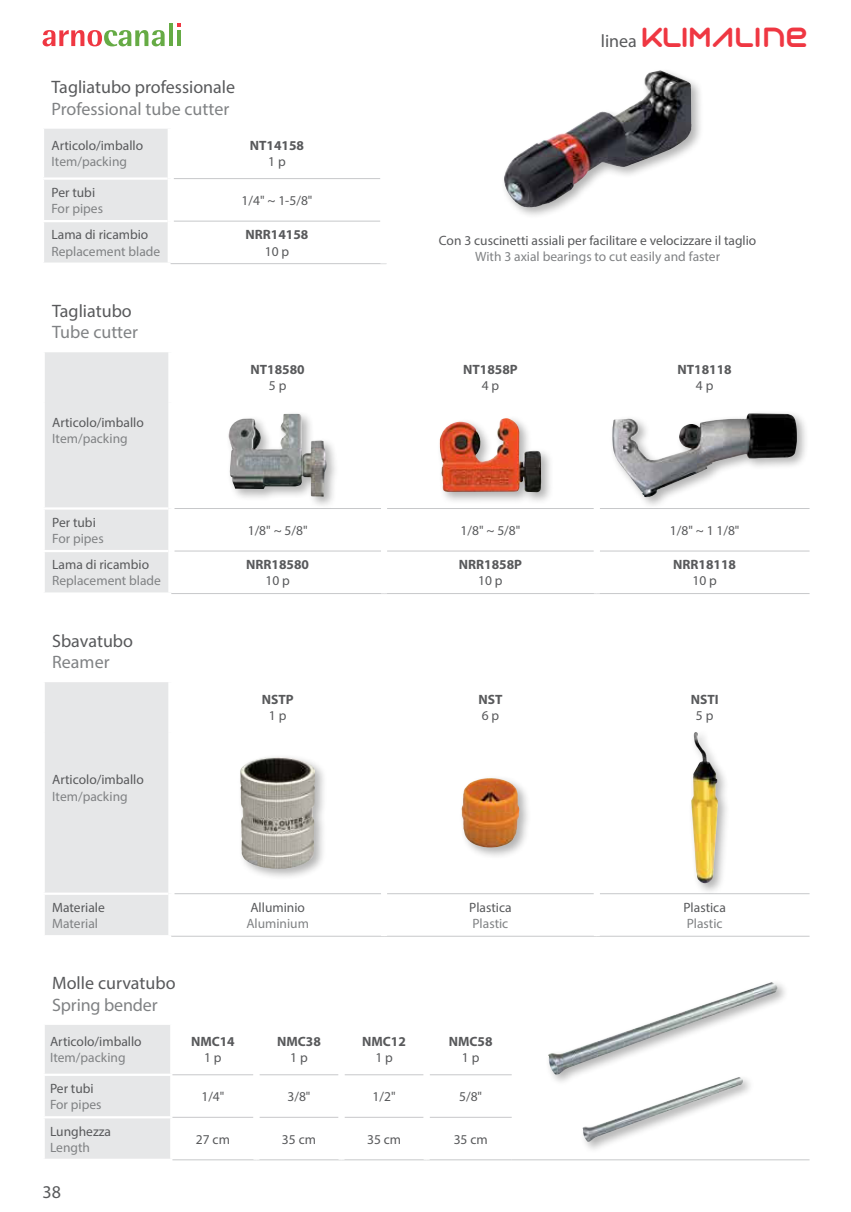
<style>
.page{position:relative;width:851px;height:1212px;background:#fff}
.page>*{position:absolute;margin:0;border:0;box-sizing:border-box;transform-origin:0 0}
.t1{font:27px "Syntha";color:#ef3742}
.t2{font:18px "Myriad Pro";color:#58595b}
.t3{font:18px "Myriad Pro";color:#808284}
.t4{font:13.5px "Myriad Pro";color:#58595b}
.t5{font:13.5px "Myriad Pro";color:#808284}
.t6{font:700 13.5px "Myriad Pro";color:#58595b}
.s1{font-family:"Myriad Pro";font-size:18px;color:#58595b}
</style>
<div class="page">
<div style="left:45px;top:1025px;width:125px;height:134px;background:#e6e7e8"></div>
<hr style="left:43px;top:1073px;width:129px;height:3px;background:#fff">
<hr style="left:43px;top:1116px;width:129px;height:2px;background:#fff">
<hr style="left:172px;top:1074px;width:81px;height:1px;background:#c7c8ca">
<hr style="left:259px;top:1074px;width:79px;height:1px;background:#c7c8ca">
<hr style="left:344px;top:1074px;width:79px;height:1px;background:#c7c8ca">
<hr style="left:429px;top:1074px;width:82px;height:1px;background:#c7c8ca">
<hr style="left:172px;top:1117px;width:81px;height:1px;background:#c7c8ca">
<hr style="left:259px;top:1117px;width:79px;height:1px;background:#c7c8ca">
<hr style="left:344px;top:1117px;width:79px;height:1px;background:#c7c8ca">
<hr style="left:429px;top:1117px;width:82px;height:1px;background:#c7c8ca">
<hr style="left:172px;top:1159px;width:84px;height:1px;background:#c7c8ca">
<hr style="left:256px;top:1159px;width:85px;height:1px;background:#c7c8ca">
<hr style="left:341px;top:1159px;width:85px;height:1px;background:#c7c8ca">
<hr style="left:426px;top:1159px;width:85px;height:1px;background:#c7c8ca">
<hr style="left:511px;top:1159px;width:298px;height:1px;background:#c7c8ca">
<div style="left:545px;top:979px;width:244px;height:108px;background:#000;opacity:.3"></div>
<img style="left:547px;top:982px;width:230px;height:93px">
<div style="left:579px;top:1074px;width:175px;height:80px;background:#000;opacity:.3"></div>
<img style="left:582px;top:1077px;width:160px;height:65px">
<div style="left:45px;top:352px;width:123px;height:240px;background:#e6e7e8"></div>
<hr style="left:43px;top:507px;width:125px;height:3px;background:#fff">
<hr style="left:43px;top:550px;width:125px;height:2px;background:#fff">
<hr style="left:174px;top:508px;width:207px;height:1px;background:#c7c8ca">
<hr style="left:387px;top:508px;width:206px;height:1px;background:#c7c8ca">
<hr style="left:599px;top:508px;width:210px;height:1px;background:#c7c8ca">
<hr style="left:174px;top:551px;width:207px;height:1px;background:#c7c8ca">
<hr style="left:387px;top:551px;width:206px;height:1px;background:#c7c8ca">
<hr style="left:599px;top:551px;width:210px;height:1px;background:#c7c8ca">
<hr style="left:171px;top:593px;width:213px;height:1px;background:#c7c8ca">
<hr style="left:384px;top:593px;width:212px;height:1px;background:#c7c8ca">
<hr style="left:596px;top:593px;width:213px;height:1px;background:#c7c8ca">
<div style="left:225px;top:410px;width:114px;height:99px;background:#000;opacity:.3"></div>
<img style="left:228px;top:414px;width:98px;height:83px">
<div style="left:436px;top:415px;width:117px;height:90px;background:#000;opacity:.3"></div>
<img style="left:439px;top:418px;width:102px;height:74px">
<div style="left:608px;top:410px;width:201px;height:99px;background:#000;opacity:.3"></div>
<img style="left:612px;top:413px;width:184px;height:84px">
<div style="left:45px;top:682px;width:123px;height:253px;background:#e6e7e8"></div>
<hr style="left:43px;top:892px;width:125px;height:3px;background:#fff">
<hr style="left:174px;top:893px;width:207px;height:1px;background:#c7c8ca">
<hr style="left:387px;top:893px;width:206px;height:1px;background:#c7c8ca">
<hr style="left:599px;top:893px;width:210px;height:1px;background:#c7c8ca">
<hr style="left:171px;top:936px;width:213px;height:1px;background:#c7c8ca">
<hr style="left:384px;top:936px;width:212px;height:1px;background:#c7c8ca">
<hr style="left:596px;top:936px;width:213px;height:1px;background:#c7c8ca">
<div style="left:237px;top:754px;width:90px;height:127px;background:#000;opacity:.3"></div>
<img style="left:240px;top:757px;width:75px;height:112px">
<div style="left:458px;top:775px;width:73px;height:85px;background:#000;opacity:.3"></div>
<img style="left:461px;top:778px;width:58px;height:69px">
<div style="left:688px;top:729px;width:42px;height:167px;background:#000;opacity:.3"></div>
<img style="left:691px;top:732px;width:27px;height:152px">
<div style="left:44px;top:129px;width:124px;height:133px;background:#e6e7e8"></div>
<hr style="left:42px;top:177px;width:126px;height:3px;background:#fff">
<hr style="left:42px;top:220px;width:126px;height:2px;background:#fff">
<hr style="left:174px;top:178px;width:206px;height:1px;background:#c7c8ca">
<hr style="left:174px;top:221px;width:206px;height:1px;background:#c7c8ca">
<hr style="left:171px;top:263px;width:215px;height:1px;background:#c7c8ca">
<div style="left:500px;top:67px;width:204px;height:153px;background:#000;opacity:.3"></div>
<img style="left:597px;top:70px;width:62px;height:46px">
<svg style="left:43px;top:30px;width:121px;height:16px"></svg>
<svg style="left:169px;top:23px;width:3px;height:23px"></svg>
<svg style="left:177px;top:23px;width:4px;height:4px"></svg>
<hr style="left:177px;top:30px;width:4px;height:16px;background:#66ab45">
<h2 class="t2" style="left:51px;top:80px;width:185px">Tagliatubo professionale</h2>
<h2 class="t3" style="left:51px;top:102px;width:179px">Professional tube cutter</h2>
<p class="t4" style="left:51px;top:140px;width:93px">Articolo/imballo</p>
<p class="t5" style="left:51px;top:156px;width:77px">Item/packing</p>
<p class="t4" style="left:51px;top:187px;width:45px">Per tubi</p>
<p class="t5" style="left:51px;top:203px;width:53px">For pipes</p>
<p class="t4" style="left:51px;top:230px;width:98px">Lama di ricambio</p>
<p class="t5" style="left:51px;top:246px;width:110px">Replacement blade</p>
<p class="t6" style="left:250px;top:137px;width:56px">NT14158</p>
<p class="t4" style="left:268px;top:156px;width:19px">1 p</p>
<p class="t4" style="left:241px;top:195px;width:72px">1/4" ~ 1-5/8"</p>
<p class="t6" style="left:245px;top:227px;width:64px">NRR14158</p>
<p class="t4" style="left:265px;top:246px;width:26px">10 p</p>
<h2 class="t2" style="left:52px;top:304px;width:81px">Tagliatubo</h2>
<h2 class="t3" style="left:52px;top:325px;width:87px">Tube cutter</h2>
<p class="t4" style="left:52px;top:417px;width:93px">Articolo/imballo</p>
<p class="t5" style="left:52px;top:433px;width:77px">Item/packing</p>
<p class="t6" style="left:250px;top:361px;width:56px">NT18580</p>
<p class="t4" style="left:269px;top:380px;width:19px">5 p</p>
<h1 class="t1" style="left:600px;top:22px;width:208px"><span class="s1">linea</span> KLIMAline</h1>
<p class="t4" style="left:439px;top:235px;width:319px">Con 3 cuscinetti assiali per facilitare e velocizzare il taglio</p>
<p class="t5" style="left:475px;top:251px;width:246px">With 3 axial bearings to cut easily and faster</p>
<p class="t6" style="left:463px;top:361px;width:56px">NT1858P</p>
<p class="t4" style="left:481px;top:380px;width:19px">4 p</p>
<p class="t6" style="left:677px;top:361px;width:56px">NT18118</p>
<p class="t4" style="left:695px;top:380px;width:19px">4 p</p>
<p class="t4" style="left:52px;top:517px;width:45px">Per tubi</p>
<p class="t5" style="left:52px;top:533px;width:53px">For pipes</p>
<p class="t4" style="left:52px;top:559px;width:98px">Lama di ricambio</p>
<p class="t5" style="left:52px;top:576px;width:110px">Replacement blade</p>
<h2 class="t2" style="left:52px;top:634px;width:82px">Sbavatubo</h2>
<h2 class="t3" style="left:52px;top:655px;width:59px">Reamer</h2>
<p class="t4" style="left:52px;top:775px;width:93px">Articolo/imballo</p>
<p class="t5" style="left:52px;top:791px;width:77px">Item/packing</p>
<p class="t4" style="left:248px;top:525px;width:61px">1/8" ~ 5/8"</p>
<p class="t4" style="left:460px;top:525px;width:61px">1/8" ~ 5/8"</p>
<p class="t4" style="left:669px;top:525px;width:71px">1/8" ~ 1 1/8"</p>
<p class="t6" style="left:246px;top:557px;width:64px">NRR18580</p>
<p class="t4" style="left:265px;top:576px;width:26px">10 p</p>
<p class="t6" style="left:262px;top:691px;width:33px">NSTP</p>
<p class="t4" style="left:269px;top:710px;width:19px">1 p</p>
<p class="t6" style="left:459px;top:557px;width:65px">NRR1858P</p>
<p class="t4" style="left:478px;top:576px;width:26px">10 p</p>
<p class="t6" style="left:478px;top:691px;width:26px">NST</p>
<p class="t4" style="left:481px;top:710px;width:19px">6 p</p>
<p class="t6" style="left:673px;top:557px;width:64px">NRR18118</p>
<p class="t4" style="left:692px;top:576px;width:26px">10 p</p>
<p class="t6" style="left:690px;top:691px;width:29px">NSTI</p>
<p class="t4" style="left:695px;top:710px;width:19px">5 p</p>
<p class="t4" style="left:52px;top:902px;width:54px">Materiale</p>
<p class="t5" style="left:52px;top:918px;width:47px">Material</p>
<p class="t4" style="left:250px;top:902px;width:56px">Alluminio</p>
<p class="t5" style="left:246px;top:918px;width:64px">Aluminium</p>
<h2 class="t2" style="left:52px;top:976px;width:125px">Molle curvatubo</h2>
<h2 class="t3" style="left:52px;top:998px;width:107px">Spring bender</h2>
<p class="t4" style="left:50px;top:1036px;width:93px">Articolo/imballo</p>
<p class="t5" style="left:50px;top:1053px;width:77px">Item/packing</p>
<p class="t6" style="left:191px;top:1033px;width:45px">NMC14</p>
<p class="t4" style="left:204px;top:1052px;width:19px">1 p</p>
<p class="t6" style="left:277px;top:1033px;width:45px">NMC38</p>
<p class="t4" style="left:290px;top:1052px;width:19px">1 p</p>
<p class="t6" style="left:362px;top:1033px;width:45px">NMC12</p>
<p class="t4" style="left:375px;top:1052px;width:19px">1 p</p>
<p class="t4" style="left:469px;top:902px;width:44px">Plastica</p>
<p class="t5" style="left:472px;top:918px;width:37px">Plastic</p>
<p class="t6" style="left:448px;top:1033px;width:45px">NMC58</p>
<p class="t4" style="left:462px;top:1052px;width:19px">1 p</p>
<p class="t4" style="left:683px;top:902px;width:44px">Plastica</p>
<p class="t5" style="left:686px;top:918px;width:37px">Plastic</p>
<p class="t4" style="left:50px;top:1083px;width:45px">Per tubi</p>
<p class="t5" style="left:50px;top:1099px;width:53px">For pipes</p>
<p class="t4" style="left:50px;top:1126px;width:62px">Lunghezza</p>
<p class="t5" style="left:50px;top:1142px;width:41px">Length</p>
<h2 class="t2" style="left:43px;top:1184px;width:20px">38</h2>
<p class="t4" style="left:201px;top:1091px;width:25px">1/4"</p>
<p class="t4" style="left:287px;top:1091px;width:25px">3/8"</p>
<p class="t4" style="left:372px;top:1091px;width:25px">1/2"</p>
<p class="t4" style="left:459px;top:1091px;width:25px">5/8"</p>
<p class="t4" style="left:196px;top:1134px;width:36px">27 cm</p>
<p class="t4" style="left:282px;top:1134px;width:36px">35 cm</p>
<p class="t4" style="left:367px;top:1134px;width:36px">35 cm</p>
<p class="t4" style="left:453px;top:1134px;width:36px">35 cm</p>
</div>
